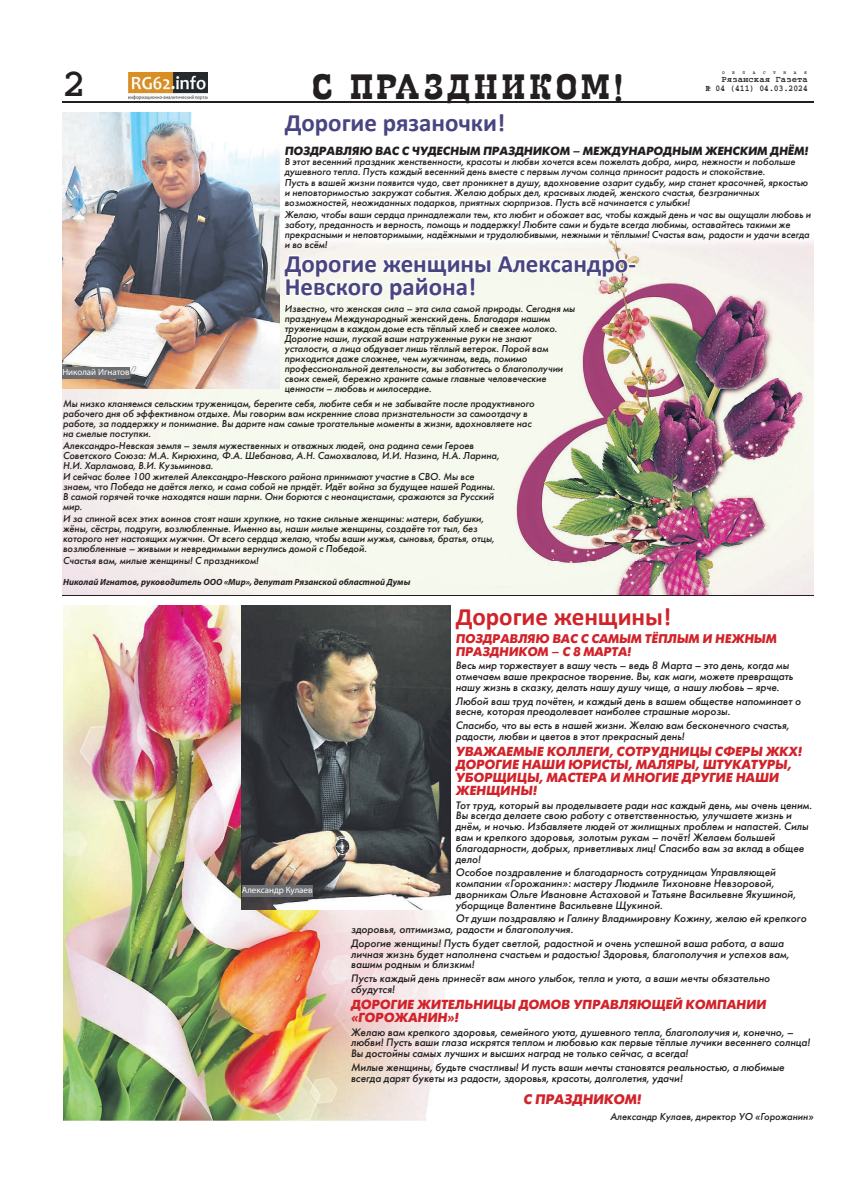
<style>
.page{position:relative;width:842px;height:1191px;background:#fff}
.page>*{position:absolute;margin:0;border:0;box-sizing:border-box;transform-origin:0 0}
.t1{font:700 40px "Courier C";color:#231f20}
.t2{font:700 36.6px "Egipet";letter-spacing:.06em;color:#231f20}
.t3{font:700 25px/23.8px "Calibri";color:#494581}
.t4{font:700 25px "Calibri";color:#d1232a}
.t5{font:italic 700 13.8px "Futuris C";color:#d1232a}
.t6{font:italic 700 13.1px/13.1px "Futuris C";color:#d1232a}
.t7{font:italic 700 12.6px/12.6px "Futuris C";color:#d1232a}
.t8{font:italic 700 11.8px "Futuris C";color:#231f20}
.t9{font:italic 10.8px/10.8px "Futuris C";letter-spacing:.005em;color:#231f20}
.t10{font:italic 10px/10px "Futuris C";color:#231f20}
.t11{font:italic 700 9px "Myriad Pro";color:#231f20}
.t12{font:9px "Myriad Pro";color:#fff}
.t13{font:700 9px "Courier C";color:#231f20;scale:.9 1}
.t14{font:700 9px "Courier C";color:#231f20}
.t15{font:700 4.6px "Courier C";color:#231f20}
</style>
<div class="page">
<hr style="left:62px;top:101px;width:752px;height:1px;background:#231f20">
<img style="left:129px;top:73px;width:79px;height:26px">
<img style="left:62px;top:230px;width:752px;height:365px">
<img style="left:63px;top:606px;width:388px;height:514px">
<svg style="left:282px;top:230px;width:356px;height:200px"></svg>
<img style="left:62px;top:113px;width:217px;height:275px">
<hr style="left:62px;top:595px;width:752px;height:1px;background:#231f20">
<div style="left:62px;top:367px;width:68px;height:11px;background:#6c6d70"></div>
<img style="left:242px;top:606px;width:208px;height:303px">
<div style="left:242px;top:885px;width:71px;height:11px;background:#6c6d70"></div>
<p class="t15" style="left:722px;top:71px;width:4px">О</p>
<p class="t15" style="left:732px;top:71px;width:4px">Б</p>
<p class="t15" style="left:742px;top:71px;width:4px">Л</p>
<p class="t15" style="left:753px;top:71px;width:4px">А</p>
<p class="t15" style="left:763px;top:71px;width:4px">С</p>
<p class="t15" style="left:773px;top:71px;width:4px">Т</p>
<p class="t15" style="left:783px;top:71px;width:4px">Н</p>
<p class="t15" style="left:794px;top:71px;width:4px">А</p>
<p class="t15" style="left:804px;top:71px;width:4px">Я</p>
<p class="t1" style="left:62px;top:67px;width:25px">2</p>
<p class="t2" style="left:311px;top:68px;width:313px">С ПРАЗДНИКОМ!</p>
<p class="t3" style="left:285px;top:113px;width:222px">Дорогие рязаночки!</p>
<p class="t8" style="left:285px;top:144px;width:525px">ПОЗДРАВЛЯЮ ВАС С ЧУДЕСНЫМ ПРАЗДНИКОМ – МЕЖДУНАРОДНЫМ ЖЕНСКИМ ДНЁМ!</p>
<p class="t10" style="left:285px;top:158px;width:512px">В этот весенний праздник женственности, красоты и любви хочется всем пожелать добра, мира, нежности и побольше душевного тепла. Пусть каждый весенний день вместе с первым лучом солнца приносит радость и спокойствие.</p>
<p class="t10" style="left:285px;top:179px;width:525px">Пусть в вашей жизни появится чудо, свет проникнет в душу, вдохновение озарит судьбу, мир станет красочней, яркостью и неповторимостью закружат события. Желаю добрых дел, красивых людей, женского счастья, безграничных возможностей, неожиданных подарков, приятных сюрпризов. Пусть всё начинается с улыбки!</p>
<p class="t10" style="left:285px;top:210px;width:528px">Желаю, чтобы ваши сердца принадлежали тем, кто любит и обожает вас, чтобы каждый день и час вы ощущали любовь и заботу, преданность и верность, помощь и поддержку! Любите сами и будьте всегда любимы, оставайтесь такими же прекрасными и неповторимыми, надёжными и трудолюбивыми, нежными и тёплыми! Счастья вам, радости и удачи всегда и во всём!</p>
<p class="t3" style="left:285px;top:253px;width:353px">Дорогие женщины Александро-<br>Невского района!</p>
<p class="t10" style="left:285px;top:305px;width:292px">Известно, что женская сила – эта сила самой природы. Сегодня мы празднуем Международный женский день. Благодаря нашим труженицам в каждом доме есть тёплый хлеб и свежее молоко.<br>Дорогие наши, пускай ваши натруженные руки не знают усталости, а лица обдувает лишь тёплый ветерок. Порой вам приходится даже сложнее, чем мужчинам, ведь, помимо профессиональной деятельности, вы заботитесь о благополучии своих семей, бережно храните самые главные человеческие ценности – любовь и милосердие.</p>
<p class="t10" style="left:63px;top:399px;width:473px">Мы низко кланяемся сельским труженицам, берегите себя, любите себя и не забывайте после продуктивного рабочего дня об эффективном отдыхе. Мы говорим вам искренние слова признательности за самоотдачу в работе, за поддержку и понимание. Вы дарите нам самые трогательные моменты в жизни, вдохновляете нас на смелые поступки.</p>
<p class="t10" style="left:63px;top:441px;width:438px">Александро-Невская земля – земля мужественных и отважных людей, она родина семи Героев<br>Советского Союза: М.А. Кирюхина, Ф.А. Шебанова, А.Н. Самохвалова, И.И. Назина, Н.А. Ларина,<br>Н.И. Харламова, В.И. Кузьминова.</p>
<p class="t10" style="left:63px;top:473px;width:434px">И сейчас более 100 жителей Александро-Невского района принимают участие в СВО. Мы все знаем, что Победа не даётся легко, и сама собой не придёт. Идёт война за будущее нашей Родины.<br>В самой горячей точке находятся наши парни. Они борются с неонацистами, сражаются за Русский мир.</p>
<p class="t10" style="left:63px;top:515px;width:433px">И за спиной всех этих воинов стоят наши хрупкие, но такие сильные женщины: матери, бабушки, жёны, сёстры, подруги, возлюбленные. Именно вы, наши милые женщины, создаёте тот тыл, без которого нет настоящих мужчин. От всего сердца желаю, чтобы ваши мужья, сыновья, братья, отцы, возлюбленные – живыми и невредимыми вернулись домой с Победой.</p>
<p class="t10" style="left:63px;top:557px;width:197px">Счастья вам, милые женщины! С праздником!</p>
<p class="t11" style="left:63px;top:576px;width:349px">Николай Игнатов, руководитель ООО «Мир», депутат Рязанской областной Думы</p>
<p class="t4" style="left:456px;top:606px;width:217px">Дорогие женщины!</p>
<p class="t7" style="left:456px;top:632px;width:323px">ПОЗДРАВЛЯЮ ВАС С САМЫМ ТЁПЛЫМ И НЕЖНЫМ<br>ПРАЗДНИКОМ – С 8 МАРТА!</p>
<p class="t9" style="left:456px;top:661px;width:339px">Весь мир торжествует в вашу честь – ведь 8 Марта – это день, когда мы отмечаем ваше прекрасное творение. Вы, как маги, можете превращать нашу жизнь в сказку, делать нашу душу чище, а нашу любовь – ярче.</p>
<p class="t9" style="left:456px;top:696px;width:347px">Любой ваш труд почётен, и каждый день в вашем обществе напоминает о весне, которая преодолевает наиболее страшные морозы.</p>
<p class="t9" style="left:456px;top:721px;width:335px">Спасибо, что вы есть в нашей жизни. Желаю вам бесконечного счастья, радости, любви и цветов в этот прекрасный день!</p>
<p class="t6" style="left:456px;top:745px;width:348px">УВАЖАЕМЫЕ КОЛЛЕГИ, СОТРУДНИЦЫ СФЕРЫ ЖКХ!<br>ДОРОГИЕ НАШИ ЮРИСТЫ, МАЛЯРЫ, ШТУКАТУРЫ, УБОРЩИЦЫ, МАСТЕРА И МНОГИЕ ДРУГИЕ НАШИ ЖЕНЩИНЫ!</p>
<p class="t9" style="left:456px;top:801px;width:358px">Тот труд, который вы проделываете ради нас каждый день, мы очень ценим.<br>Вы всегда делаете свою работу с ответственностью, улучшаете жизнь и днём, и ночью. Избавляете людей от жилищных проблем и напастей. Силы вам и крепкого здоровья, золотым рукам – почёт! Желаем большей благодарности, добрых, приветливых лиц! Спасибо вам за вклад в общее дело!</p>
<p class="t9" style="left:456px;top:868px;width:342px">Особое поздравление и благодарность сотрудницам Управляющей компании «Горожанин»: мастеру Людмиле Тихоновне Невзоровой, дворникам Ольге Ивановне Астаховой и Татьяне Васильевне Якушиной, уборщице Валентине Васильевне Щукиной.</p>
<p class="t9" style="left:351px;top:914px;width:457px;text-indent:105px">От души поздравляю и Галину Владимировну Кожину, желаю ей крепкого здоровья, оптимизма, радости и благополучия.</p>
<p class="t9" style="left:351px;top:939px;width:440px">Дорогие женщины! Пусть будет светлой, радостной и очень успешной ваша работа, а ваша личная жизнь будет наполнена счастьем и радостью! Здоровья, благополучия и успехов вам, вашим родным и близким!</p>
<p class="t9" style="left:351px;top:974px;width:421px">Пусть каждый день принесёт вам много улыбок, тепла и уюта, а ваши мечты обязательно сбудутся!</p>
<p class="t6" style="left:351px;top:998px;width:417px">ДОРОГИЕ ЖИТЕЛЬНИЦЫ ДОМОВ УПРАВЛЯЮЩЕЙ КОМПАНИИ «ГОРОЖАНИН»!</p>
<p class="t9" style="left:351px;top:1027px;width:461px">Желаю вам крепкого здоровья, семейного уюта, душевного тепла, благополучия и, конечно, – любви! Пусть ваши глаза искрятся теплом и любовью как первые тёплые лучики весеннего солнца!<br>Вы достойны самых лучших и высших наград не только сейчас, а всегда!</p>
<p class="t9" style="left:351px;top:1063px;width:435px">Милые женщины, будьте счастливы! И пусть ваши мечты становятся реальностью, а любимые всегда дарят букеты из радости, здоровья, красоты, долголетия, удачи!</p>
<p class="t5" style="left:523px;top:1091px;width:119px">С ПРАЗДНИКОМ!</p>
<p class="t10" style="left:610px;top:1112px;width:205px">Александр Кулаев, директор УО «Горожанин»</p>
<p class="t14" style="left:721px;top:76px;width:88px">Рязанская Газета</p>
<p class="t13" style="left:706px;top:84px;width:115px">№ 04 (411) 04.03.2024</p>
<p class="t12" style="left:62px;top:366px;width:69px">Николай Игнатов</p>
<p class="t12" style="left:242px;top:885px;width:72px">Александр Кулаев</p>
</div>
